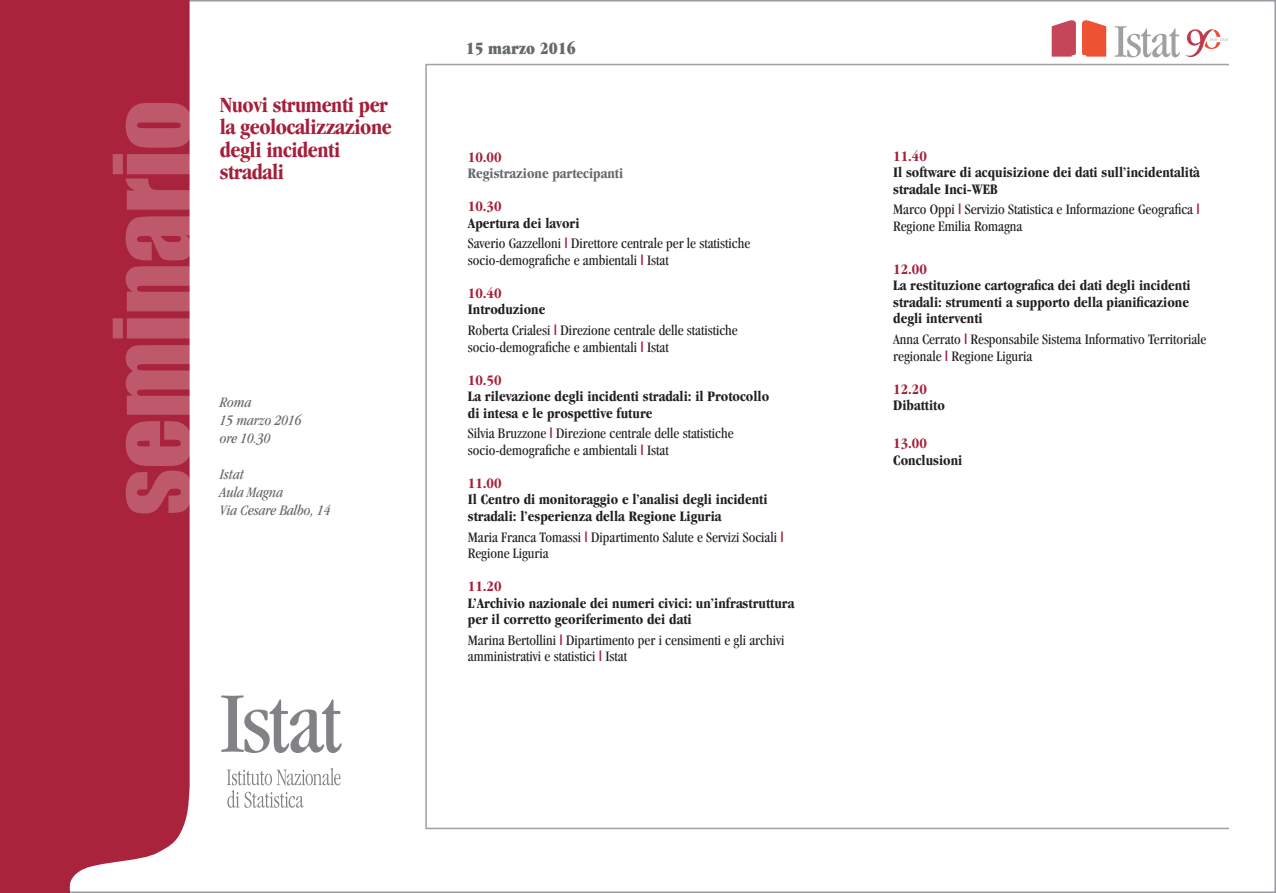
<style>
.page{position:relative;width:1276px;height:893px;background:#fff}
.page>*{position:absolute;margin:0;border:0;box-sizing:border-box;transform-origin:0 0}
.t1{font:700 condensed 22.5px/22.5px "Garamond";letter-spacing:-.02em;color:#a51f3a}
.t2{font:ultra-condensed 18px "Garamond";color:#64696d}
.t3{font:condensed 15px/16.5px "Garamond";color:#231f20}
.t4{font:700 condensed 15px/16.5px "Garamond";color:#231f20}
.t5{font:italic condensed 15px/18px "Garamond";color:#64696d}
.t6{font:700 condensed 15px "Garamond";color:#a51f3a}
.t7{font:700 condensed 15px "Garamond";color:#64696d}
.s1{font-weight:700}
.s2{font-weight:700;color:#a51f3a}
</style>
<div class="page">
<div style="left:0;top:0;width:190px;height:893px;background:#a9233d"></div>
<svg style="left:227px;top:768px;width:113px;height:40px"></svg>
<svg style="left:221px;top:695px;width:121px;height:58px"></svg>
<svg style="left:113px;top:103px;width:77px;height:410px"></svg>
<svg style="left:1114px;top:26px;width:114px;height:32px"></svg>
<svg style="left:1082px;top:20px;width:24px;height:37px"></svg>
<svg style="left:1051px;top:20px;width:25px;height:37px"></svg>
<h1 class="t1" style="left:220px;top:93px;width:174px">Nuovi strumenti per la geolocalizzazione degli incidenti stradali</h1>
<p class="t5" style="left:220px;top:393px;width:83px">Roma<br>15 marzo 2016 ore 10.30</p>
<p class="t5" style="left:220px;top:465px;width:112px">Istat<br>Aula Magna<br>Via Cesare Balbo, 14</p>
<p class="t2" style="left:466px;top:38px;width:111px">15 marzo 2016</p>
<p class="t6" style="left:468px;top:148px;width:35px">10.00</p>
<p class="t7" style="left:468px;top:165px;width:157px">Registrazione partecipanti</p>
<p class="t6" style="left:468px;top:198px;width:35px">10.30</p>
<p class="t3" style="left:468px;top:212px;width:284px;line-height:20.7px"><span class="s1">Apertura dei lavori<br></span>Saverio Gazzelloni <span class="s2">|</span> Direttore centrale per le statistiche</p>
<p class="t3" style="left:468px;top:252px;width:202px">socio-demografiche e ambientali <span class="s2">|</span> Istat</p>
<p class="t6" style="left:468px;top:285px;width:35px">10.40</p>
<p class="t3" style="left:468px;top:299px;width:271px;line-height:20.7px"><span class="s1">Introduzione<br></span>Roberta Crialesi <span class="s2">|</span> Direzione centrale delle statistiche</p>
<p class="t3" style="left:468px;top:338px;width:202px">socio-demografiche e ambientali <span class="s2">|</span> Istat</p>
<p class="t6" style="left:468px;top:371px;width:35px">10.50</p>
<p class="t4" style="left:468px;top:388px;width:303px">La rilevazione degli incidenti stradali: il Protocollo di intesa e le prospettive future</p>
<p class="t3" style="left:468px;top:425px;width:267px">Silvia Bruzzone <span class="s2">|</span> Direzione centrale delle statistiche socio-demografiche e ambientali <span class="s2">|</span> Istat</p>
<p class="t6" style="left:468px;top:475px;width:35px">11.00</p>
<p class="t4" style="left:468px;top:491px;width:301px">Il Centro di monitoraggio e l’analisi degli incidenti stradali: l’esperienza della Regione Liguria</p>
<p class="t3" style="left:468px;top:528px;width:317px">Maria Franca Tomassi <span class="s2">|</span> Dipartimento Salute e Servizi Sociali <span class="s2">|<br></span>Regione Liguria</p>
<p class="t6" style="left:468px;top:578px;width:35px">11.20</p>
<p class="t4" style="left:468px;top:594px;width:328px">L’Archivio nazionale dei numeri civici: un’infrastruttura per il corretto georiferimento dei dati</p>
<p class="t3" style="left:468px;top:632px;width:318px">Marina Bertollini <span class="s2">|</span> Dipartimento per i censimenti e gli archivi amministrativi e statistici <span class="s2">|</span> Istat</p>
<p class="t6" style="left:893px;top:147px;width:35px">11.40</p>
<p class="t4" style="left:893px;top:164px;width:308px">Il software di acquisizione dei dati sull’incidentalità stradale Inci-WEB</p>
<p class="t3" style="left:893px;top:201px;width:308px">Marco Oppi <span class="s2">|</span> Servizio Statistica e Informazione Geografica <span class="s2">|<br></span>Regione Emilia Romagna</p>
<p class="t6" style="left:893px;top:261px;width:35px">12.00</p>
<p class="t4" style="left:893px;top:277px;width:299px;text-align:justify">La restituzione cartografica dei dati degli incidenti stradali: strumenti a supporto della pianificazione degli interventi</p>
<p class="t3" style="left:893px;top:331px;width:315px">Anna Cerrato <span class="s2">|</span> Responsabile Sistema Informativo Territoriale regionale <span class="s2">|</span> Regione Liguria</p>
<p class="t6" style="left:893px;top:380px;width:35px">12.20</p>
<p class="t4" style="left:893px;top:397px;width:53px">Dibattito</p>
<p class="t6" style="left:893px;top:435px;width:35px">13.00</p>
<p class="t4" style="left:893px;top:452px;width:71px">Conclusioni</p>
</div>
